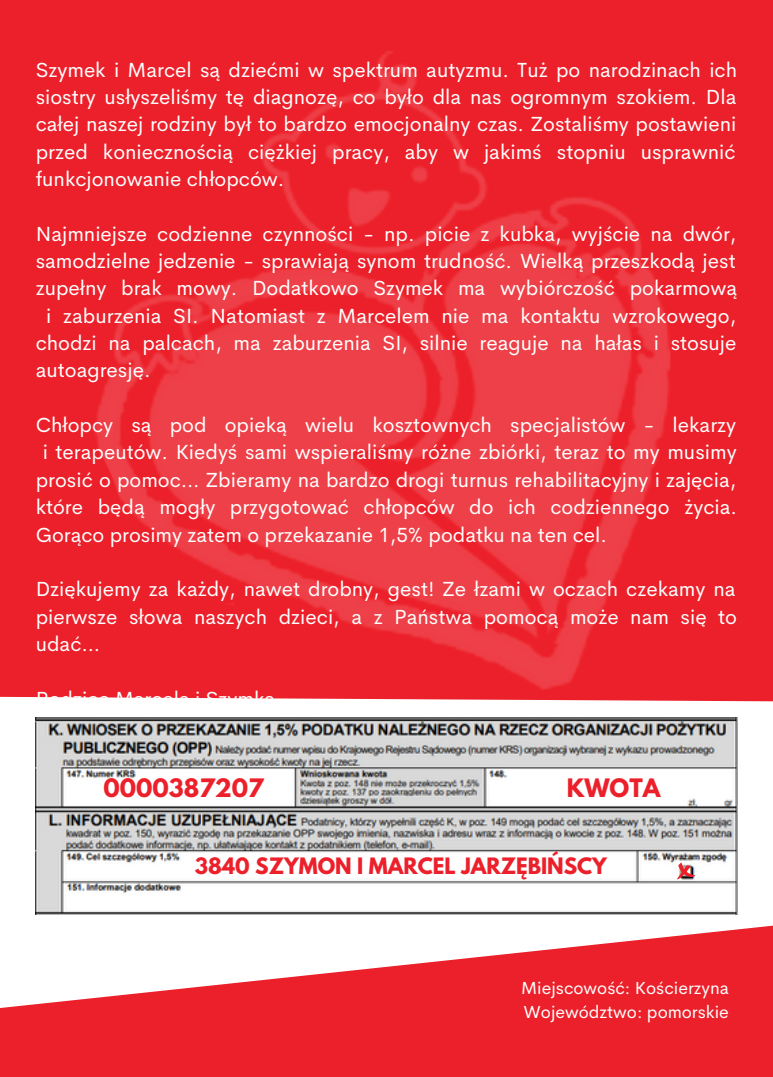
<style>
.page{position:relative;width:773px;height:1077px;background:#fff}
.page>*{position:absolute;margin:0;border:0;box-sizing:border-box;transform-origin:0 0}
.t1{font:700 22.5px "League Spartan";color:#ec202a}
.t2{font:20.5px/27.2px "Cerebri Sans";color:#fff;text-align:justify}
.t3{font:700 20px "League Spartan";color:#ec202a}
.t4{font:17.5px/23.2px "Cerebri Sans";color:#fff}
</style>
<div class="page">
<div style="left:0;top:0;width:772px;height:1076px;background:#ec202a"></div>
<svg style="left:0;top:696px;width:772px;height:221px;background:#f9f3f4"></svg>
<svg style="left:0;top:917px;width:772px;height:91px;fill:#fff"></svg>
<img style="left:91px;top:51px;width:591px;height:664px">
<img style="left:36px;top:717px;width:701px;height:197px">
<svg style="left:676px;top:862px;width:19px;height:17px"></svg>
<p class="t2" style="left:36px;top:56px;width:702px">Szymek i Marcel są dziećmi w spektrum autyzmu. Tuż po narodzinach ich siostry usłyszeliśmy tę diagnozę, co było dla nas ogromnym szokiem. Dla całej naszej rodziny był to bardzo emocjonalny czas. Zostaliśmy postawieni przed koniecznością ciężkiej pracy, aby w jakimś stopniu usprawnić funkcjonowanie chłopców.</p>
<p class="t2" style="left:36px;top:220px;width:702px">Najmniejsze codzienne czynności - np. picie z kubka, wyjście na dwór,</p>
<p class="t2" style="left:36px;top:247px;width:701px">samodzielne jedzenie - sprawiają synom trudność. Wielką przeszkodą jest</p>
<p class="t2" style="left:36px;top:274px;width:702px">zupełny brak mowy. Dodatkowo Szymek ma wybiórczość pokarmową</p>
<p class="t2" style="left:46px;top:302px;width:691px">i zaburzenia SI. Natomiast z Marcelem nie ma kontaktu wzrokowego,</p>
<p class="t2" style="left:36px;top:329px;width:702px">chodzi na palcach, ma zaburzenia SI, silnie reaguje na hałas i stosuje</p>
<p class="t2" style="left:36px;top:356px;width:116px">autoagresję.</p>
<p class="t2" style="left:36px;top:411px;width:702px">Chłopcy są pod opieką wielu kosztownych specjalistów - lekarzy</p>
<p class="t2" style="left:43px;top:438px;width:695px">i terapeutów. Kiedyś sami wspieraliśmy różne zbiórki, teraz to my musimy</p>
<p class="t2" style="left:36px;top:466px;width:702px">prosić o pomoc… Zbieramy na bardzo drogi turnus rehabilitacyjny i zajęcia,</p>
<p class="t2" style="left:36px;top:493px;width:702px">które będą mogły przygotować chłopców do ich codziennego życia.</p>
<p class="t2" style="left:36px;top:520px;width:572px">Gorąco prosimy zatem o przekazanie 1,5% podatku na ten cel.</p>
<p class="t2" style="left:36px;top:575px;width:702px">Dziękujemy za każdy, nawet drobny, gest! Ze łzami w oczach czekamy na pierwsze słowa naszych dzieci, a z Państwa pomocą może nam się to udać…</p>
<p class="t2" style="left:36px;top:684px;width:241px">Rodzice Marcela i Szymka</p>
<p class="t1" style="left:103px;top:776px;width:162px">0000387207</p>
<p class="t1" style="left:566px;top:776px;width:95px">KWOTA</p>
<p class="t3" style="left:195px;top:856px;width:413px">3840 SZYMON I MARCEL JARZĘBIŃSCY</p>
<p class="t4" style="left:521px;top:976px;width:209px">Miejscowość: Kościerzyna<br>Województwo: pomorskie</p>
</div>
